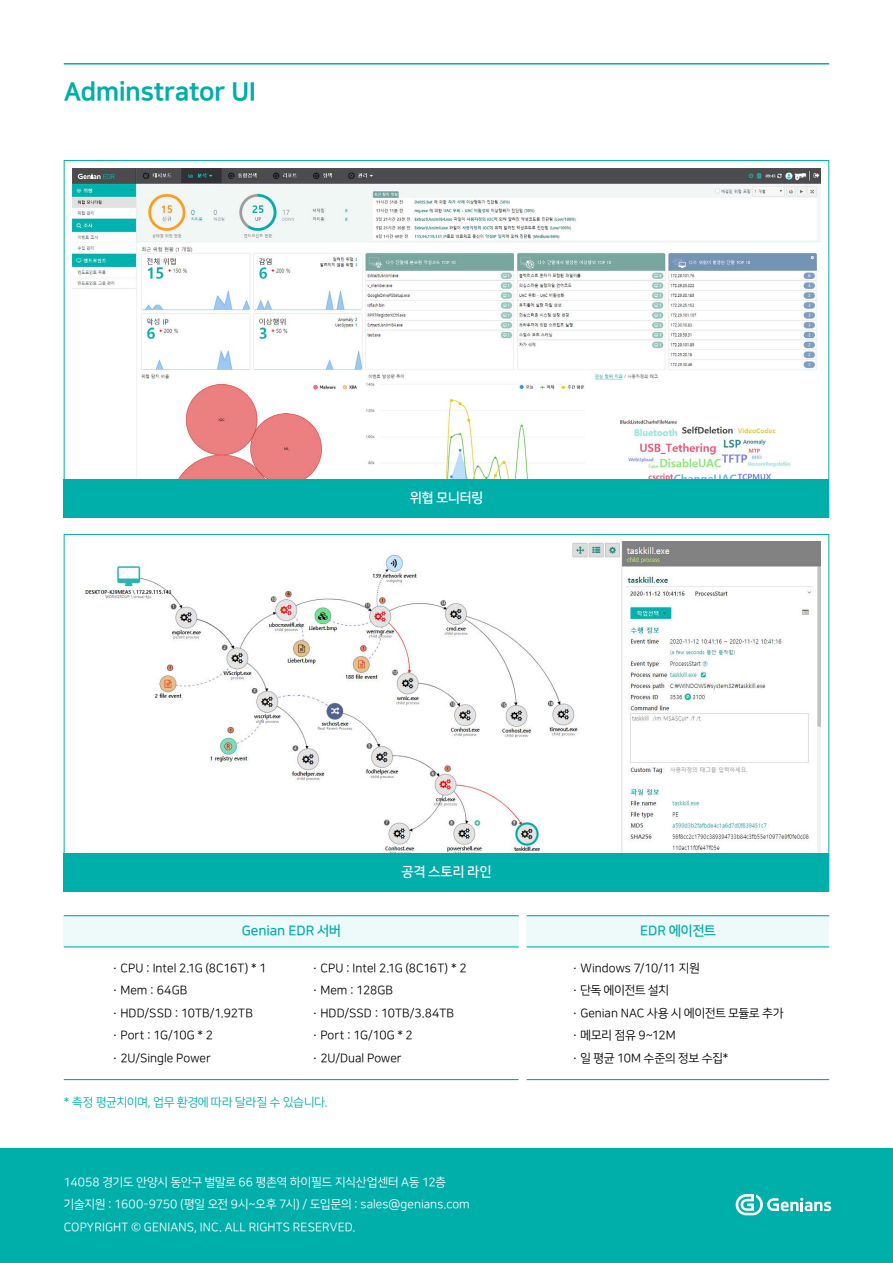
<style>
.page{position:relative;width:893px;height:1263px;background:#fff}
.page>*{position:absolute;margin:0;border:0;box-sizing:border-box;transform-origin:0 0}
.t1{font:25.5px "Nanum Square ac EB";letter-spacing:-.015em;color:#00aeaa}
.t2{font:13.5px "Nanum Square ac B";letter-spacing:-.005em;color:#00aeaa}
.t3{font:13.5px "Nanum Square ac B";letter-spacing:.02em;color:#fff}
.t4{font:12px/22.5px "Nanum Square ac R";letter-spacing:.005em;color:#000}
.t5{font:12px/22.5px "Nanum Square ac R";letter-spacing:.01em;color:#fff}
.t6{font:12px "Nanum Square ac R";letter-spacing:.02em;color:#00aeaa}
</style>
<div class="page">
<div style="left:64px;top:916px;width:455px;height:30px;background:#eef9f9"></div>
<div style="left:527px;top:916px;width:302px;height:30px;background:#eef9f9"></div>
<hr style="left:64px;top:63px;width:765px;height:2px;background:#00aeaa">
<img style="left:72px;top:169px;width:749px;height:310px">
<img style="left:83px;top:541px;width:738px;height:312px">
<div style="left:64px;top:479px;width:765px;height:38px;background:#00aeaa"></div>
<div style="left:64px;top:853px;width:765px;height:38px;background:#00aeaa"></div>
<hr style="left:64px;top:915px;width:455px;height:1px;background:#00aeaa">
<hr style="left:527px;top:915px;width:302px;height:1px;background:#00aeaa">
<hr style="left:64px;top:946px;width:455px;height:1px;background:#00aeaa">
<hr style="left:64px;top:1079px;width:455px;height:1px;background:#00aeaa">
<hr style="left:527px;top:946px;width:302px;height:1px;background:#00aeaa">
<hr style="left:527px;top:1079px;width:302px;height:1px;background:#00aeaa">
<div style="left:0;top:1148px;width:893px;height:115px;background:#00aeaa"></div>
<svg style="left:736px;top:1194px;width:95px;height:21px"></svg>
<div style="left:76px;top:172px;width:57px;height:9px;background:#4b4b4d"></div>
<svg style="left:78px;top:174px;width:37px;height:5px"></svg>
<h1 class="t1" style="left:64px;top:78px;width:194px">Adminstrator UI</h1>
<p class="t3" style="left:410px;top:491px;width:74px">위협 모니터링</p>
<p class="t3" style="left:402px;top:865px;width:91px">공격 스토리 라인</p>
<p class="t2" style="left:242px;top:924px;width:100px">Genian EDR 서버</p>
<p class="t2" style="left:640px;top:924px;width:77px">EDR 에이전트</p>
<p class="t4" style="left:113px;top:957px;width:156px">∙ CPU : Intel 2.1G (8C16T) * 1 ∙ Mem : 64GB<br>∙ HDD/SSD : 10TB/1.92TB<br>∙ Port : 1G/10G * 2<br>∙ 2U/Single Power</p>
<p class="t4" style="left:313px;top:957px;width:156px">∙ CPU : Intel 2.1G (8C16T) * 2 ∙ Mem : 128GB<br>∙ HDD/SSD : 10TB/3.84TB<br>∙ Port : 1G/10G * 2<br>∙ 2U/Dual Power</p>
<p class="t4" style="left:572px;top:957px;width:212px">∙ Windows 7/10/11 지원<br>∙ 단독 에이전트 설치<br>∙ Genian NAC 사용 시 에이전트 모듈로 추가 ∙ 메모리 점유 9~12M<br>∙ 일 평균 10M 수준의 정보 수집*</p>
<p class="t6" style="left:64px;top:1096px;width:265px">* 측정 평균치이며, 업무 환경에 따라 달라질 수 있습니다.</p>
<p class="t5" style="left:64px;top:1171px;width:407px">14058 경기도 안양시 동안구 벌말로 66 평촌역 하이필드 지식산업센터 A동 12층 기술지원 : 1600-9750 (평일 오전 9시~오후 7시) / 도입문의 : sales@genians.com<br>COPYRIGHT © GENIANS, INC. ALL RIGHTS RESERVED.</p>
</div>
